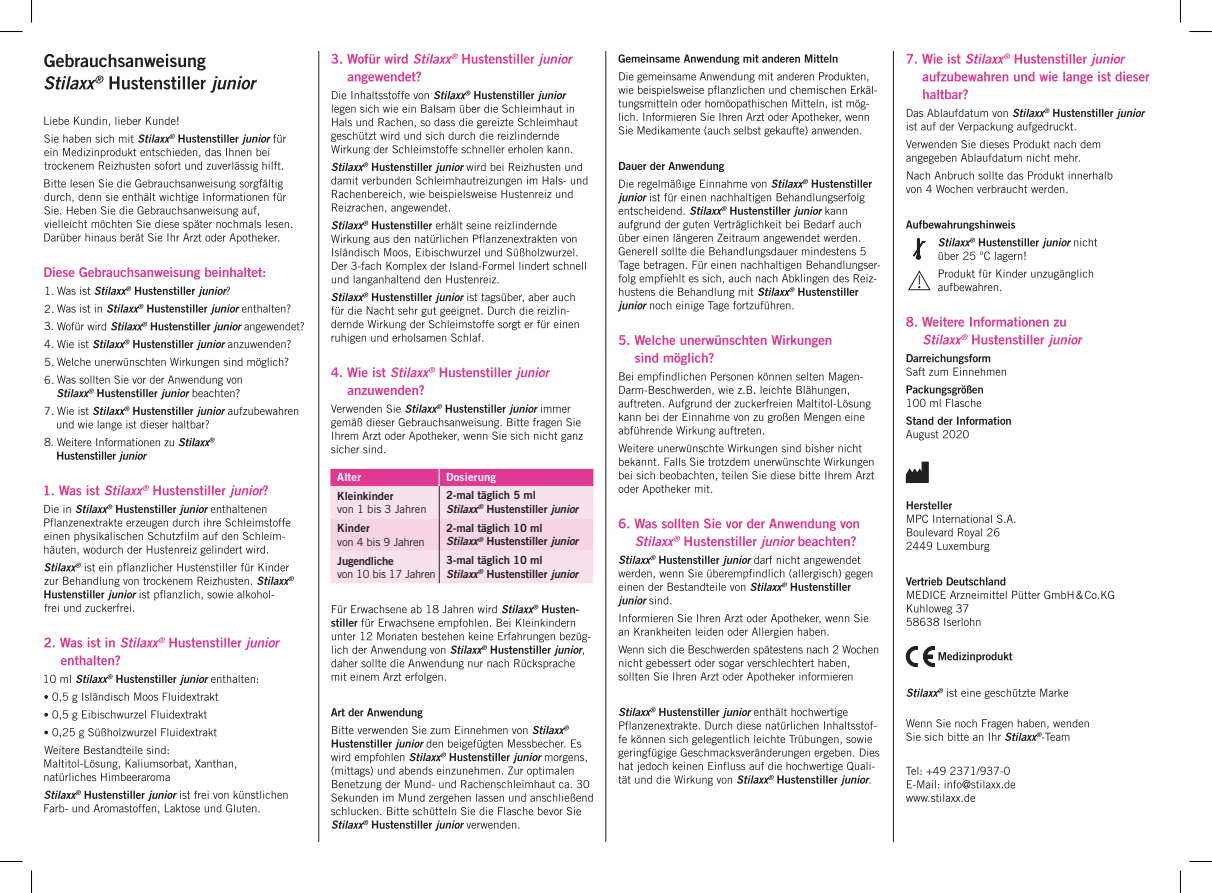
<style>
.page{position:relative;width:1212px;height:893px;background:#fff}
.page>*{position:absolute;margin:0;border:0;box-sizing:border-box;transform-origin:0 0}
.t1{font:11.25px "Trade Gothic LT Std Bd 2 Obl";letter-spacing:-.01em;color:#231f20}
.t2{font:11.25px "Trade Gothic LT Std Bd 2";letter-spacing:-.01em;color:#231f20}
.t3{font:11.25px/17.7px "Trade Gothic";letter-spacing:-.02em;color:#231f20;text-align:justify}
.t4{font:11.25px "Trade Gothic LT Std Bd 2";letter-spacing:.015em;color:#fff}
.s1{font-family:"Trade Gothic LT Std Bd 2"}
</style>
<div class="page">
<svg style="left:44px;top:54px;width:161px;height:16px"></svg>
<svg style="left:44px;top:76px;width:213px;height:17px"></svg>
<svg style="left:44px;top:117px;width:134px;height:9px"></svg>
<svg style="left:44px;top:134px;width:242px;height:38px"></svg>
<svg style="left:44px;top:179px;width:248px;height:64px"></svg>
<svg style="left:44px;top:267px;width:221px;height:12px"></svg>
<svg style="left:57px;top:286px;width:173px;height:11px"></svg>
<svg style="left:57px;top:304px;width:233px;height:10px"></svg>
<svg style="left:57px;top:321px;width:247px;height:11px"></svg>
<svg style="left:57px;top:339px;width:233px;height:11px"></svg>
<svg style="left:57px;top:357px;width:231px;height:11px"></svg>
<svg style="left:57px;top:375px;width:185px;height:24px"></svg>
<svg style="left:57px;top:406px;width:241px;height:24px"></svg>
<svg style="left:57px;top:437px;width:158px;height:24px"></svg>
<svg style="left:44px;top:485px;width:224px;height:12px"></svg>
<svg style="left:44px;top:504px;width:246px;height:51px"></svg>
<svg style="left:44px;top:562px;width:250px;height:49px"></svg>
<svg style="left:44px;top:637px;width:236px;height:12px"></svg>
<svg style="left:61px;top:655px;width:59px;height:10px"></svg>
<svg style="left:44px;top:674px;width:214px;height:10px"></svg>
<svg style="left:44px;top:692px;width:174px;height:10px"></svg>
<svg style="left:44px;top:710px;width:163px;height:10px"></svg>
<svg style="left:44px;top:728px;width:173px;height:10px"></svg>
<svg style="left:44px;top:745px;width:125px;height:8px"></svg>
<svg style="left:44px;top:759px;width:192px;height:21px"></svg>
<svg style="left:44px;top:790px;width:243px;height:23px"></svg>
<svg style="left:331px;top:739px;width:261px;height:91px"></svg>
<svg style="left:332px;top:725px;width:237px;height:8px"></svg>
<svg style="left:331px;top:708px;width:91px;height:10px"></svg>
<svg style="left:331px;top:604px;width:259px;height:78px"></svg>
<svg style="left:331px;top:404px;width:251px;height:49px"></svg>
<svg style="left:347px;top:385px;width:77px;height:10px"></svg>
<svg style="left:331px;top:367px;width:219px;height:12px"></svg>
<svg style="left:331px;top:292px;width:247px;height:51px"></svg>
<svg style="left:331px;top:221px;width:252px;height:64px"></svg>
<svg style="left:331px;top:162px;width:256px;height:51px"></svg>
<svg style="left:331px;top:91px;width:246px;height:64px"></svg>
<svg style="left:331px;top:53px;width:241px;height:31px"></svg>
<svg style="left:906px;top:766px;width:109px;height:35px"></svg>
<svg style="left:906px;top:719px;width:182px;height:21px"></svg>
<svg style="left:906px;top:688px;width:161px;height:10px"></svg>
<svg style="left:906px;top:604px;width:74px;height:21px"></svg>
<svg style="left:905px;top:577px;width:208px;height:21px"></svg>
<svg style="left:906px;top:528px;width:93px;height:24px"></svg>
<svg style="left:906px;top:501px;width:109px;height:21px"></svg>
<svg style="left:906px;top:430px;width:62px;height:10px"></svg>
<svg style="left:906px;top:416px;width:104px;height:8px"></svg>
<svg style="left:906px;top:385px;width:76px;height:22px"></svg>
<svg style="left:906px;top:354px;width:99px;height:21px"></svg>
<svg style="left:923px;top:334px;width:159px;height:13px"></svg>
<svg style="left:906px;top:316px;width:159px;height:10px"></svg>
<svg style="left:938px;top:269px;width:154px;height:22px"></svg>
<svg style="left:938px;top:238px;width:158px;height:24px"></svg>
<svg style="left:906px;top:220px;width:108px;height:10px"></svg>
<svg style="left:906px;top:185px;width:161px;height:8px"></svg>
<svg style="left:906px;top:171px;width:206px;height:8px"></svg>
<svg style="left:906px;top:140px;width:193px;height:24px"></svg>
<svg style="left:906px;top:108px;width:238px;height:24px"></svg>
<svg style="left:906px;top:53px;width:242px;height:46px"></svg>
<svg style="left:618px;top:707px;width:261px;height:78px"></svg>
<svg style="left:618px;top:645px;width:260px;height:37px"></svg>
<svg style="left:618px;top:613px;width:250px;height:24px"></svg>
<svg style="left:617px;top:596px;width:54px;height:10px"></svg>
<svg style="left:618px;top:555px;width:254px;height:35px"></svg>
<svg style="left:618px;top:518px;width:240px;height:30px"></svg>
<svg style="left:618px;top:444px;width:255px;height:50px"></svg>
<svg style="left:618px;top:372px;width:252px;height:64px"></svg>
<svg style="left:619px;top:335px;width:212px;height:30px"></svg>
<svg style="left:617px;top:179px;width:262px;height:132px"></svg>
<svg style="left:619px;top:162px;width:105px;height:10px"></svg>
<svg style="left:618px;top:72px;width:258px;height:64px"></svg>
<svg style="left:618px;top:54px;width:219px;height:11px"></svg>
<hr style="left:318px;top:51px;width:1px;height:790px;background:#231f20">
<hr style="left:605px;top:51px;width:1px;height:790px;background:#231f20">
<hr style="left:892px;top:51px;width:1px;height:790px;background:#231f20">
<svg style="left:330px;top:468px;width:263px;height:115px"></svg>
<hr style="left:439px;top:486px;width:1px;height:32px;background:#231f20">
<hr style="left:439px;top:518px;width:1px;height:32px;background:#231f20">
<hr style="left:439px;top:550px;width:1px;height:33px;background:#231f20">
<svg style="left:908px;top:270px;width:23px;height:21px"></svg>
<svg style="left:905px;top:646px;width:106px;height:20px"></svg>
<svg style="left:905px;top:461px;width:23px;height:21px"></svg>
<svg style="left:913px;top:238px;width:12px;height:21px"></svg>
<svg style="left:0;top:31px;width:22px;height:1px"></svg>
<svg style="left:1189px;top:31px;width:22px;height:1px"></svg>
<svg style="left:31px;top:0;width:1px;height:23px"></svg>
<svg style="left:31px;top:870px;width:1px;height:22px"></svg>
<p class="t3" style="left:44px;top:282px;width:12px">1.<br>2.<br>3.<br>4.<br>5.<br>6.</p>
<p class="t3" style="left:44px;top:402px;width:12px">7.</p>
<p class="t3" style="left:44px;top:433px;width:12px">8.</p>
<p class="t4" style="left:337px;top:470px;width:25px">Alter</p>
<p class="t4" style="left:446px;top:470px;width:52px">Dosierung</p>
<p class="t2" style="left:337px;top:488px;width:58px">Kleinkinder</p>
<p class="t3" style="left:337px;top:500px;width:91px">von 1 bis 3 Jahren</p>
<p class="t2" style="left:446px;top:488px;width:91px">2-mal täglich 5 ml</p>
<p class="t1" style="left:446px;top:502px;width:134px">Stilaxx<sup>®</sup> <span class="s1">Hustenstiller</span> junior</p>
<p class="t2" style="left:337px;top:521px;width:34px">Kinder</p>
<p class="t3" style="left:337px;top:532px;width:89px">von 4 bis 9 Jahren</p>
<p class="t2" style="left:337px;top:553px;width:58px">Jugendliche</p>
<p class="t3" style="left:337px;top:565px;width:100px">von 10 bis 17 Jahren</p>
<p class="t2" style="left:446px;top:520px;width:98px">2-mal täglich 10 ml</p>
<p class="t1" style="left:446px;top:534px;width:134px">Stilaxx<sup>®</sup> <span class="s1">Hustenstiller</span> junior</p>
<p class="t2" style="left:446px;top:553px;width:98px">3-mal täglich 10 ml</p>
<p class="t1" style="left:446px;top:566px;width:134px">Stilaxx<sup>®</sup> <span class="s1">Hustenstiller</span> junior</p>
</div>
